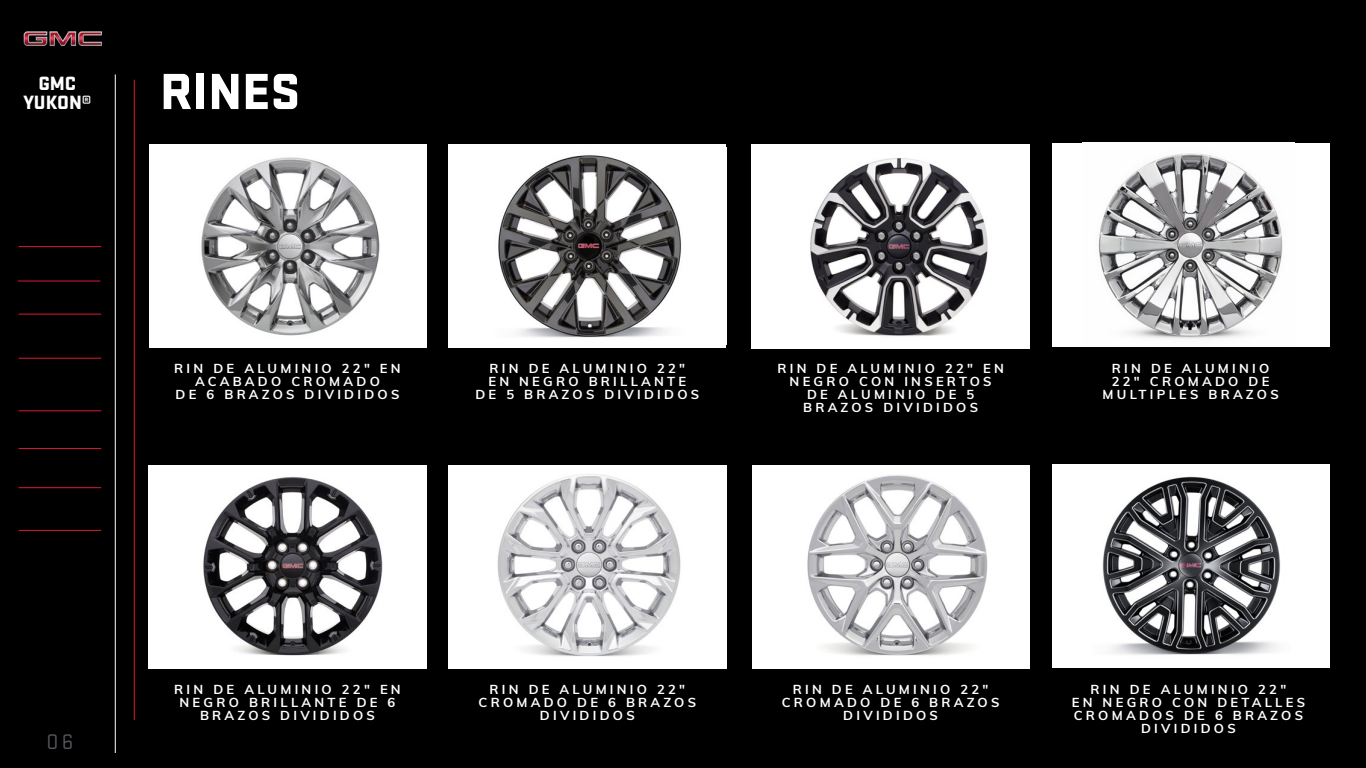
<style>
.page{position:relative;width:1366px;height:768px;background:#000}
.page>*{position:absolute;margin:0;border:0;box-sizing:border-box;transform-origin:0 0}
.t1{font:900 52.8px "Stratum GMC";color:#fff}
.t2{font:22px "Stratum GMC";color:#54565b}
.t3{font:900 20px/19px "Stratum GMC";color:#fff;text-align:center}
.t4{font:700 13px/13px "Muli";letter-spacing:.25em;color:#fff;text-align:center}
</style>
<div class="page">
<img style="left:23px;top:31px;width:79px;height:16px">
<hr style="left:19px;top:246px;width:82px;height:1px;background:#da1a32">
<hr style="left:18px;top:281px;width:82px;height:1px;background:#da1a32">
<hr style="left:19px;top:314px;width:82px;height:1px;background:#da1a32">
<hr style="left:19px;top:358px;width:82px;height:1px;background:#da1a32">
<hr style="left:19px;top:411px;width:82px;height:1px;background:#da1a32">
<hr style="left:19px;top:448px;width:82px;height:1px;background:#da1a32">
<hr style="left:19px;top:487px;width:82px;height:1px;background:#da1a32">
<hr style="left:19px;top:530px;width:82px;height:1px;background:#da1a32">
<hr style="left:115px;top:74px;width:1px;height:679px;background:#fff">
<hr style="left:134px;top:80px;width:1px;height:640px;background:#da1a32">
<img style="left:752px;top:145px;width:278px;height:203px">
<div style="left:1052px;top:143px;width:278px;height:203px;background:#fff"></div>
<img style="left:1098px;top:153px;width:185px;height:186px">
<div style="left:448px;top:145px;width:278px;height:203px;background:#fefefe"></div>
<img style="left:498px;top:155px;width:183px;height:183px">
<div style="left:149px;top:145px;width:277px;height:203px;background:#fff"></div>
<img style="left:201px;top:157px;width:179px;height:179px">
<img style="left:752px;top:465px;width:278px;height:203px">
<div style="left:1052px;top:464px;width:278px;height:204px;background:#fff"></div>
<img style="left:1102px;top:476px;width:179px;height:179px">
<img style="left:448px;top:465px;width:278px;height:203px">
<img style="left:149px;top:465px;width:278px;height:203px">
<h3 class="t3" style="left:23px;top:72px;width:70px">GMC<br>YUKON®</h3>
<h1 class="t1" style="left:160px;top:53px;width:142px">RINES</h1>
<p class="t4" style="left:174px;top:361px;width:228px">RIN DE ALUMINIO 22" EN<br>ACABADO CROMADO<br>DE 6 BRAZOS DIVIDIDOS</p>
<p class="t4" style="left:475px;top:361px;width:225px">RIN DE ALUMINIO 22"<br>EN NEGRO BRILLANTE<br>DE 5 BRAZOS DIVIDIDOS</p>
<p class="t4" style="left:777px;top:361px;width:228px">RIN DE ALUMINIO 22" EN<br>NEGRO CON INSERTOS<br>DE ALUMINIO DE 5<br>BRAZOS DIVIDIDOS</p>
<p class="t4" style="left:1103px;top:361px;width:178px">RIN DE ALUMINIO<br>22" CROMADO DE<br>MULTIPLES BRAZOS</p>
<h2 class="t2" style="left:46px;top:727px;width:28px">06</h2>
<p class="t4" style="left:174px;top:682px;width:228px">RIN DE ALUMINIO 22" EN<br>NEGRO BRILLANTE DE 6<br>BRAZOS DIVIDIDOS</p>
<p class="t4" style="left:479px;top:682px;width:219px">RIN DE ALUMINIO 22"<br>CROMADO DE 6 BRAZOS<br>DIVIDIDOS</p>
<p class="t4" style="left:782px;top:682px;width:219px">RIN DE ALUMINIO 22"<br>CROMADO DE 6 BRAZOS<br>DIVIDIDOS</p>
<p class="t4" style="left:1072px;top:682px;width:235px">RIN DE ALUMINIO 22"<br>EN NEGRO CON DETALLES<br>CROMADOS DE 6 BRAZOS<br>DIVIDIDOS</p>
</div>
